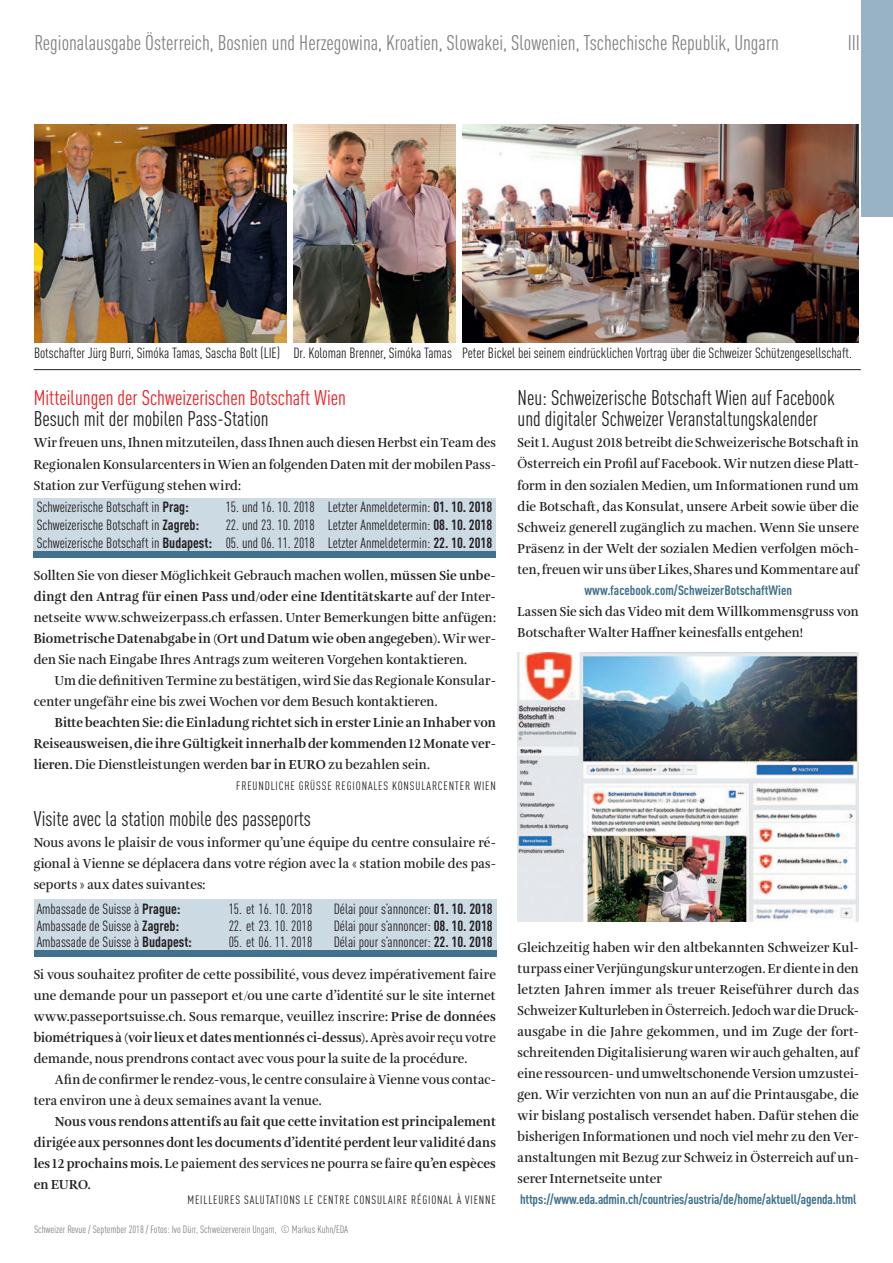
<style>
.page{position:relative;width:893px;height:1263px;background:#fff}
.page>*{position:absolute;margin:0;border:0;box-sizing:border-box;transform-origin:0 0}
.t1{font:condensed 21px/21px "DINOT";color:#231f20}
.t2{font:condensed 21px "DINOT";color:#808285}
.t3{font:condensed 21px "DINOT";color:#ee1d23}
.t4{font:condensed 14.7px/18px "DINOT";color:#231f20;text-align:right}
.t5{font:600 13.5px/21px "Amalia Pro";letter-spacing:.005em;color:#231f20;scale:.95 1}
.t6{font:600 13.5px/21px "Amalia Pro";letter-spacing:.005em;color:#231f20;text-align:justify;scale:.96 1}
.t7{font:700 13.5px/21px "Amalia Pro";color:#231f20;text-align:justify;scale:.95 1}
.t8{font:700 condensed 13.5px "DINOT";letter-spacing:-.01em;color:#41718c}
.t9{font:condensed 12px "DINOT";letter-spacing:.07em;color:#231f20}
.t10{font:condensed 10.5px "DINOT";color:#808285}
.s1{font-weight:700}
.s2{font-weight:600}
</style>
<div class="page">
<div style="left:861px;top:0;width:32px;height:216px;background:#99b3c6"></div>
<img style="left:34px;top:124px;width:253px;height:219px">
<img style="left:293px;top:124px;width:162px;height:219px">
<img style="left:462px;top:124px;width:397px;height:219px">
<hr style="left:34px;top:369px;width:827px;height:1px;background:#231f20">
<div style="left:34px;top:899px;width:462px;height:53px;background:#ccdae4"></div>
<div style="left:34px;top:950px;width:462px;height:6px;background:#41718c"></div>
<div style="left:34px;top:499px;width:462px;height:54px;background:#ccdae4"></div>
<div style="left:34px;top:552px;width:462px;height:6px;background:#41718c"></div>
<img style="left:518px;top:653px;width:341px;height:268px">
<h1 class="t2" style="left:35px;top:30px;width:746px">Regionalausgabe Österreich, Bosnien und Herzegowina, Kroatien, Slowakei, Slowenien, Tschechische Republik, Ungarn</h1>
<h1 class="t2" style="left:848px;top:30px;width:14px">III</h1>
<p class="t4" style="left:34px;top:344px;width:819px">Botschafter Jürg Burri, Simóka Tamas, Sascha Bolt (LIE) Dr. Koloman Brenner, Simóka Tamas Peter Bickel bei seinem eindrücklichen Vortrag über die Schweizer Schützengesellschaft.</p>
<h1 class="t3" style="left:34px;top:386px;width:314px">Mitteilungen der Schweizerischen Botschaft Wien</h1>
<h1 class="t1" style="left:34px;top:408px;width:237px">Besuch mit der mobilen Pass-Station</h1>
<p class="t5" style="left:34px;top:433px;width:488px">Wir freuen uns, Ihnen mitzuteilen, dass Ihnen auch diesen Herbst ein Team des<br>Regionalen Konsularcenters in Wien an folgenden Daten mit der mobilen Pass-<br>Station zur Verfügung stehen wird:</p>
<p class="t4" style="left:37px;top:498px;width:154px">Schweizerische Botschaft in <span class="s1">Prag:</span></p>
<p class="t4" style="left:226px;top:498px;width:268px">15. und 16. 10. 2018 Letzter Anmeldetermin: <span class="s1">01. 10. 2018</span></p>
<p class="t4" style="left:37px;top:516px;width:164px">Schweizerische Botschaft in <span class="s1">Zagreb:</span></p>
<h1 class="t1" style="left:518px;top:387px;width:319px">Neu: Schweizerische Botschaft Wien auf Facebook und digitaler Schweizer Veranstaltungskalender</h1>
<p class="t5" style="left:518px;top:433px;width:361px;text-align:justify">Seit 1. August 2018 betreibt die Schweizerische Botschaft in Österreich ein Profil auf Facebook. Wir nutzen diese Platt&shy;form in den sozialen Medien, um Informationen rund um die Botschaft, das Konsulat, unsere Arbeit sowie über die Schweiz generell zugänglich zu machen. Wenn Sie unsere Präsenz in der Welt der sozialen Medien verfolgen möch&shy;ten, freuen wir uns über Likes, Shares und Kommentare auf</p>
<p class="t8" style="left:584px;top:581px;width:209px">www.facebook.com/SchweizerBotschaftWien</p>
<p class="t5" style="left:518px;top:601px;width:361px">Lassen Sie sich das Video mit dem Willkommensgruss von<br>Botschafter Walter Haffner keinesfalls entgehen!</p>
<p class="t4" style="left:37px;top:516px;width:457px">22. und 23. 10. 2018 Letzter Anmeldetermin: <span class="s1">08. 10. 2018<br></span>Schweizerische Botschaft in <span class="s1">Budapest:</span> 05. und 06. 11. 2018 Letzter Anmeldetermin: <span class="s1">22. 10. 2018</span></p>
<p class="t5" style="left:34px;top:565px;width:488px;text-align:justify">Sollten Sie von dieser Möglichkeit Gebrauch machen wollen, <span class="s1">müssen Sie unbe&shy;dingt den Antrag für einen Pass und/oder eine Identitätskarte</span> auf der Inter&shy;netseite www.schweizerpass.ch erfassen. Unter Bemerkungen bitte anfügen:<br><span class="s1">Biometrische Datenabgabe in (Ort und Datum wie oben angegeben).</span> Wir wer&shy;den Sie nach Eingabe Ihres Antrags zum weiteren Vorgehen kontaktieren.</p>
<p class="t5" style="left:34px;top:670px;width:488px;text-indent:21px">Um die definitiven Termine zu bestätigen, wird Sie das Regionale Konsular&shy;center ungefähr eine bis zwei Wochen vor dem Besuch kontaktieren.</p>
<p class="t7" style="left:34px;top:712px;width:488px;text-indent:21px">Bitte beachten Sie: die Einladung richtet sich in erster Linie an Inhaber von Reiseausweisen, die ihre Gültigkeit innerhalb der kommenden 12 Monate ver&shy;lieren. <span class="s2">Die Dienstleistungen werden</span> bar in EURO <span class="s2">zu bezahlen sein.</span></p>
<p class="t9" style="left:236px;top:778px;width:75px">Freundliche Grüsse</p>
<p class="t9" style="left:336px;top:778px;width:12px">Regio</p>
<p class="t9" style="left:362px;top:778px;width:13px">nales</p>
<p class="t9" style="left:392px;top:778px;width:24px">Konsular</p>
<p class="t9" style="left:438px;top:778px;width:60px">center Wien</p>
<h1 class="t1" style="left:34px;top:807px;width:279px">Visite avec la station mobile des passeports</h1>
<p class="t5" style="left:34px;top:832px;width:488px;text-align:justify">Nous avons le plaisir de vous informer qu’une équipe du centre consulaire ré&shy;gional à Vienne se déplacera dans votre région avec la « station mobile des pas&shy;seports » aux dates suivantes:</p>
<p class="t4" style="left:37px;top:900px;width:145px">Ambassade de Suisse à <span class="s1">Prague:</span></p>
<p class="t4" style="left:229px;top:900px;width:85px">15. et 16. 10. 2018</p>
<p class="t4" style="left:334px;top:900px;width:161px">Délai pour s’annoncer: <span class="s1">01. 10. 2018</span></p>
<p class="t4" style="left:37px;top:916px;width:144px">Ambassade de Suisse à <span class="s1">Zagreb:</span></p>
<p class="t4" style="left:229px;top:916px;width:85px">22. et 23. 10. 2018</p>
<p class="t4" style="left:334px;top:916px;width:161px">Délai pour s’annoncer: <span class="s1">08. 10. 2018</span></p>
<p class="t4" style="left:37px;top:933px;width:157px">Ambassade de Suisse à <span class="s1">Budapest:</span></p>
<p class="t4" style="left:229px;top:933px;width:85px">05. et 06. 11. 2018</p>
<p class="t4" style="left:334px;top:933px;width:161px">Délai pour s’annoncer: <span class="s1">22. 10. 2018</span></p>
<p class="t5" style="left:34px;top:964px;width:488px;text-align:justify">Si vous souhaitez profiter de cette possibilité, vous devez impérativement faire une demande pour un passeport et/ou une carte d’identité sur le site internet www.passeportsuisse.ch. Sous remarque, veuillez inscrire: <span class="s1">Prise de données biométriques à (voir lieux et dates mentionnés ci-dessus).</span> Après avoir reçu votre demande, nous prendrons contact avec vous pour la suite de la procédure.</p>
<p class="t5" style="left:34px;top:1069px;width:488px;text-indent:21px">Afin de confirmer le rendez-vous, le centre consulaire à Vienne vous contac&shy;tera environ une à deux semaines avant la venue.</p>
<p class="t7" style="left:34px;top:1111px;width:488px;text-indent:21px">Nous vous rendons attentifs au fait que cette invitation est principalement dirigée aux personnes dont les documents d’identité perdent leur validité dans les 12 prochains mois. <span class="s2">Le paiement des services ne pourra se faire</span> qu’en espèces en EURO.</p>
<p class="t9" style="left:187px;top:1192px;width:14px">Meilleures</p>
<p class="t9" style="left:244px;top:1192px;width:6px">salu</p>
<p class="t9" style="left:266px;top:1192px;width:112px">tatio ns Le centre consulaire</p>
<p class="t9" style="left:411px;top:1192px;width:85px">régional à Vienne</p>
<p class="t6" style="left:518px;top:937px;width:357px">Gleichzeitig haben wir den altbekannten Schweizer Kul&shy;turpass einer Verjüngungskur unterzogen. Er diente in den letzten Jahren immer als treuer Reiseführer durch das Schweizer Kulturleben in Österreich. Jedoch war die Druck&shy;ausgabe in die Jahre gekommen, und im Zuge der fort&shy;schreitenden Digitalisierung waren wir auch gehalten, auf eine ressourcen- und umweltschonende Version umzustei&shy;gen. Wir verzichten von nun an auf die Printausgabe, die wir bislang postalisch versendet haben. Dafür stehen die bisherigen Informationen und noch viel mehr zu den Ver&shy;anstaltungen mit Bezug zur Schweiz in Österreich auf un&shy;serer Internetseite unter</p>
<p class="t8" style="left:520px;top:1190px;width:338px">https://www.eda.admin.ch/countries/austria/de/home/aktuell/agenda.html</p>
<p class="t10" style="left:34px;top:1223px;width:316px">Schweizer Revue / September 2018 / Fotos: Ivo Dürr, Schweizerverein Ungarn, © Markus Kuhn/EDA</p>
</div>
